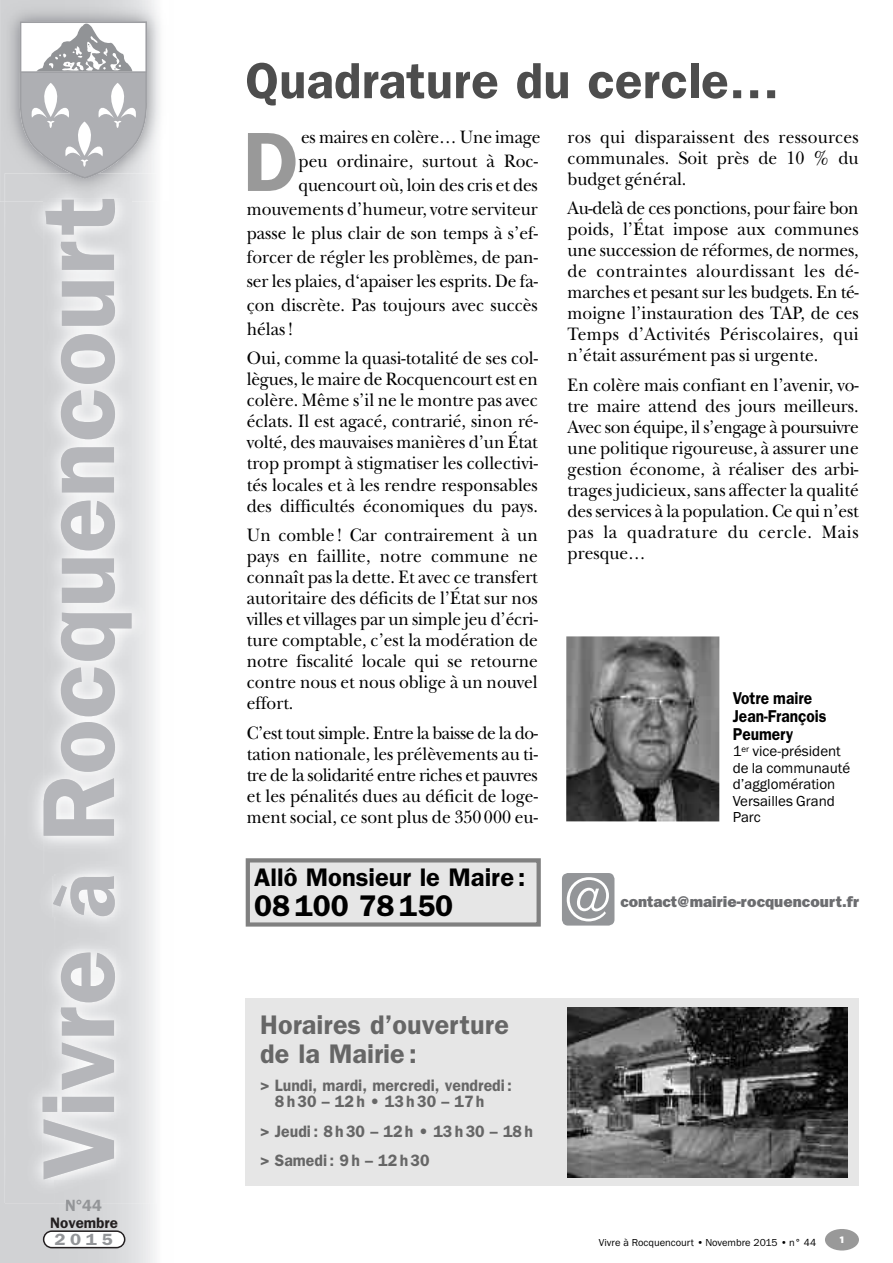
<style>
.page{position:relative;width:893px;height:1263px;background:#fff}
.page>*{position:absolute;margin:0;border:0;box-sizing:border-box;transform-origin:0 0}
.t1{font:600 102.6px "Franklin Gothic";color:#b5b6ba}
.t2{font:600 84.45px "Franklin Gothic";color:#999}
.t3{font:600 51px "Franklin Gothic";color:#4d4d4d}
.t4{font:600 30px "Franklin Gothic";color:#000}
.t5{font:600 27px/28.5px "Franklin Gothic";color:#666}
.t6{font:600 25.5px "Franklin Gothic";color:#000}
.t7{font:18.75px/21px "New Baskerville";color:#000;text-align:justify;scale:.93 1}
.t8{font:600 17.25px/18px "Franklin Gothic";color:#000;scale:.9 1}
.t9{font:600 16.5px/16.5px "Franklin Gothic";color:#666;scale:.96 1}
.t10{font:600 16.35px "Franklin Gothic";letter-spacing:.25em;color:#939598;scale:1.13 1}
.t11{font:600 16.35px "Franklin Gothic";letter-spacing:.25em;color:#939598}
.t12{font:800 15.6px "Franklin Gothic";color:#6c6d70}
.t13{font:600 15.15px "Franklin Gothic";color:#231f20}
.t14{font:15px/16.5px "Franklin Gothic";color:#000}
.t15{font:800 12.75px "The Sans";color:#fff}
.t16{font:10.5px "Franklin Gothic";color:#000}
.s1{font-size:84.3px}
</style>
<div class="page">
<div style="left:825px;top:1229px;width:34px;height:21px;background:#999;border-radius:50%"></div>
<svg style="left:0;top:202px;width:155px;height:1061px;background:#d5d6d8"></svg>
<svg style="left:19px;top:20px;width:129px;height:153px"></svg>
<svg style="left:43px;top:1230px;width:82px;height:18px"></svg>
<div style="left:5px;top:202px;width:50px;height:1001px;background:#d1d2d4"></div>
<img style="left:107px;top:202px;width:48px;height:1001px">
<img style="left:55px;top:873px;width:52px;height:76px">
<img style="left:55px;top:1179px;width:52px;height:24px">
<img style="left:71px;top:173px;width:28px;height:6px">
<img style="left:66px;top:1199px;width:36px;height:4px">
<img style="left:43px;top:952px;width:72px;height:227px">
<img style="left:53px;top:876px;width:62px;height:40px">
<img style="left:44px;top:836px;width:88px;height:37px">
<img style="left:44px;top:199px;width:88px;height:637px">
<img style="left:61px;top:199px;width:54px;height:3px">
<img style="left:566px;top:636px;width:153px;height:185px">
<div style="left:562px;top:873px;width:52px;height:52px;background:#939598;border-radius:6px"></div>
<svg style="left:567px;top:877px;width:42px;height:44px"></svg>
<div style="left:250px;top:862px;width:287px;height:60px;background:#e6e6e6"></div>
<div style="left:246px;top:858px;width:295px;height:68px;border:4px solid #808080"></div>
<div style="left:246px;top:998px;width:613px;height:188px;background:#e6e6e6"></div>
<img style="left:567px;top:1007px;width:281px;height:170px">
<h1 class="t1" style="left:19px;top:1180px;width:985px;rotate:-90deg">Vivre <span class="s1">à</span> Rocquencourt</h1>
<p class="t11" style="left:65px;top:1195px;width:38px">N°44</p>
<p class="t13" style="left:50px;top:1214px;width:69px">Novembre</p>
<p class="t10" style="left:54px;top:1230px;width:53px">2015</p>
<h3 class="t3" style="left:245px;top:51px;width:536px">Quadrature du cercle…</h3>
<h2 class="t2" style="left:243px;top:112px;width:57px">D</h2>
<p class="t7" style="left:301px;top:129px;width:259px">es maires en colère… Une image</p>
<p class="t7" style="left:299px;top:153px;width:259px">peu ordinaire, surtout à Roc-</p>
<p class="t7" style="left:299px;top:177px;width:259px">quencourt où, loin des cris et des</p>
<p class="t7" style="left:247px;top:201px;width:314px">mouvements d’humeur, votre serviteur</p>
<p class="t7" style="left:247px;top:225px;width:314px">passe le plus clair de son temps à s’ef-</p>
<p class="t7" style="left:247px;top:249px;width:314px">forcer de régler les problèmes, de pan-</p>
<p class="t7" style="left:247px;top:273px;width:314px">ser les plaies, d‘apaiser les esprits. De fa-</p>
<p class="t7" style="left:247px;top:297px;width:314px">çon discrète. Pas toujours avec succès</p>
<p class="t7" style="left:247px;top:321px;width:52px">hélas!</p>
<p class="t7" style="left:247px;top:350px;width:314px">Oui, comme la quasi-totalité de ses col&shy;lègues, le maire de Rocquencourt est en colère. Même s’il ne le montre pas avec éclats. Il est agacé, contrarié, sinon ré&shy;volté, des mauvaises manières d’un État trop prompt à stigmatiser les collectivi&shy;tés locales et à les rendre responsables des difficultés économiques du pays.</p>
<p class="t7" style="left:247px;top:527px;width:314px">Un comble ! Car contrairement à un pays en faillite, notre commune ne connaît pas la dette. Et avec ce transfert autoritaire des déficits de l’État sur nos villes et villages par un simple jeu d’écri&shy;ture comptable, c’est la modération de notre fiscalité locale qui se retourne contre nous et nous oblige à un nouvel effort.</p>
<p class="t7" style="left:247px;top:724px;width:314px">C’est tout simple. Entre la baisse de la do&shy;tation nationale, les prélèvements au ti&shy;tre de la solidarité entre riches et pauvres et les pénalités dues au déficit de loge&shy;ment social, ce sont plus de 350 000 eu-</p>
<h3 class="t6" style="left:254px;top:862px;width:273px">Allô Monsieur le Maire :</h3>
<h3 class="t4" style="left:254px;top:888px;width:200px">08100 78150</h3>
<p class="t7" style="left:568px;top:129px;width:314px">ros qui disparaissent des ressources communales. Soit près de 10 % du budget général.</p>
<p class="t7" style="left:568px;top:200px;width:314px">Au-delà de ces ponctions, pour faire bon poids, l’État impose aux communes une succession de réformes, de normes, de contraintes alourdissant les dé&shy;marches et pesant sur les budgets. En té&shy;moigne l’instauration des TAP, de ces Temps d’Activités Périscolaires, qui n’était assurément pas si urgente.</p>
<p class="t7" style="left:568px;top:377px;width:314px">En colère mais confiant en l’avenir, vo&shy;tre maire attend des jours meilleurs.<br>Avec son équipe, il s’engage à poursuivre une politique rigoureuse, à assurer une gestion économe, à réaliser des arbi&shy;trages judicieux, sans affecter la qualité des services à la population. Ce qui n’est pas la quadrature du cercle. Mais presque…</p>
<p class="t8" style="left:733px;top:688px;width:106px">Votre maire<br>Jean-François<br>Peumery</p>
<p class="t14" style="left:733px;top:743px;width:119px">1<sup>er</sup> vice-président de la communauté d’agglomération<br>Versailles Grand<br>Parc</p>
<p class="t12" style="left:620px;top:892px;width:240px">contact@mairie-rocquencourt.fr</p>
<h3 class="t5" style="left:260px;top:1011px;width:250px">Horaires d’ouverture de la Mairie :</h3>
<p class="t9" style="left:275px;top:1077px;width:249px;text-indent:-14px">&gt; Lundi, mardi, mercredi, vendredi:<br>8h30 – 12h • 13h30 – 17h</p>
<p class="t9" style="left:260px;top:1116px;width:286px;line-height:29.2px">&gt; Jeudi: 8h30 – 12h • 13h30 – 18h &gt; Samedi: 9h – 12h30</p>
<p class="t16" style="left:599px;top:1236px;width:219px">Vivre à Rocquencourt •Novembre 2015 •n° 44</p>
<p class="t15" style="left:840px;top:1234px;width:6px">1</p>
</div>
